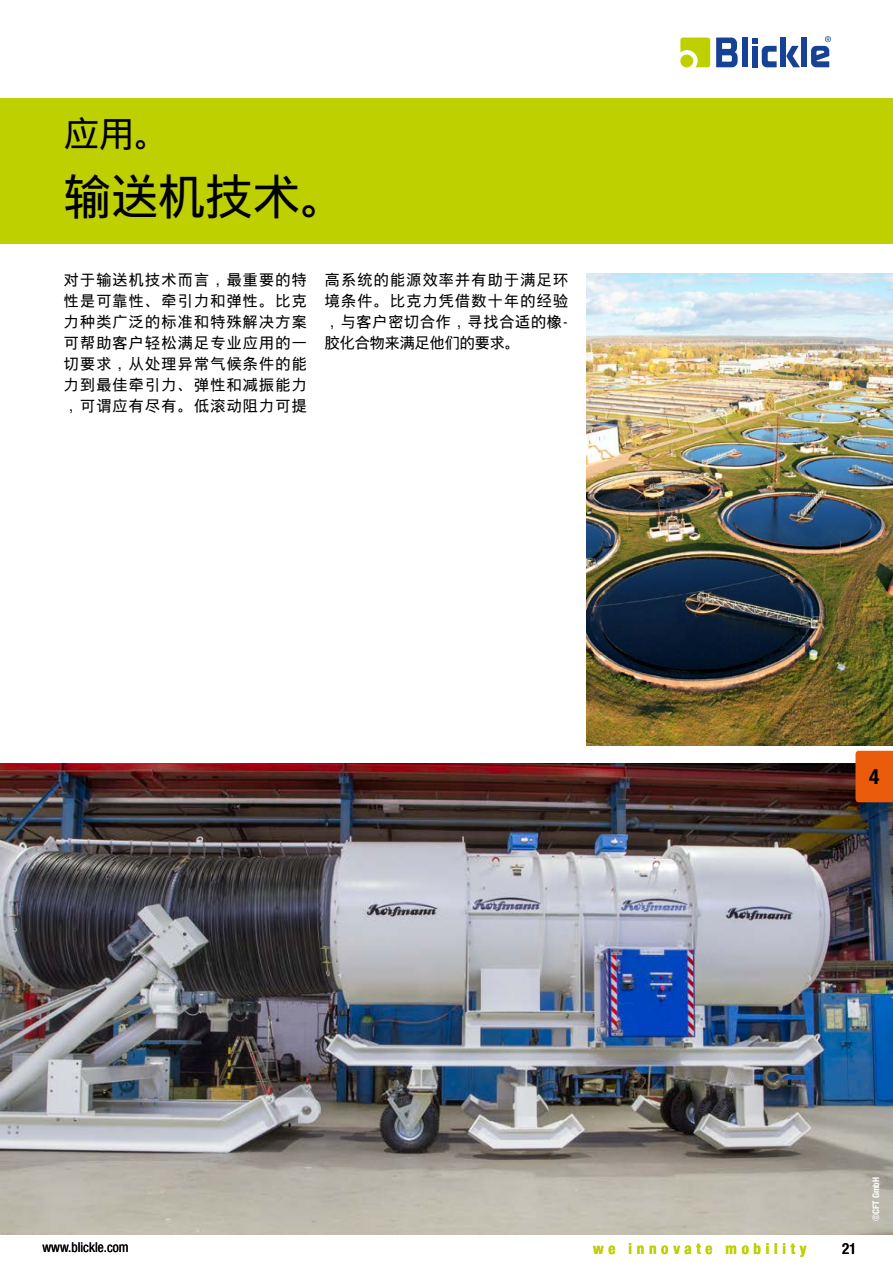
<style>
.page{position:relative;width:893px;height:1263px;background:#fff}
.page>*{position:absolute;margin:0;border:0;box-sizing:border-box;transform-origin:0 0}
.t1{font:47.25px "Blickle Sans Global";color:#000}
.t2{font:35.25px "Blickle Sans Global";color:#000}
.t3{font:700 21px "Blickle Sans Global";color:#000}
.t4{font:15px/21px "Blickle Sans Global";letter-spacing:.085em;color:#000;text-align:justify}
.t5{font:700 15px "Blickle Sans Global";letter-spacing:.315em;color:#bed000}
.t6{font:500 15px "Blickle Sans Global";color:#000}
.t7{font:13.5px "Blickle Sans Global";color:#000}
.t8{font:700 9px "Blickle Sans Global";color:#fff}
</style>
<div class="page">
<div style="left:0;top:98px;width:893px;height:145px;background:#bed000"></div>
<img style="left:0;top:763px;width:893px;height:472px">
<svg style="left:680px;top:38px;width:30px;height:29px"></svg>
<div style="left:741px;top:38px;width:6px;height:29px;background:#164194"></div>
<svg style="left:786px;top:46px;width:14px;height:21px"></svg>
<svg style="left:752px;top:38px;width:25px;height:29px"></svg>
<div style="left:801px;top:38px;width:6px;height:29px;background:#164194"></div>
<div style="left:780px;top:38px;width:6px;height:29px;background:#164194"></div>
<svg style="left:716px;top:38px;width:22px;height:29px"></svg>
<div style="left:680px;top:55px;width:13px;height:12px;background:#bed000;border-radius:50%"></div>
<svg style="left:811px;top:36px;width:20px;height:31px"></svg>
<img style="left:586px;top:274px;width:307px;height:471px">
<div style="left:855px;top:751px;width:38px;height:51px;background:#ea5b0b"></div>
<h2 class="t2" style="left:64px;top:113px;width:107px">应用。</h2>
<h1 class="t1" style="left:64px;top:169px;width:285px">输送机技术。</h1>
<p class="t4" style="left:64px;top:269px;width:245px">对于输送机技术而言，最重要的特性是可靠性、牵引力和弹性。比克力种类广泛的标准和特殊解决方案可帮助客户轻松满足专业应用的一切要求，从处理异常气候条件的能力到最佳牵引力、弹性和减振能力，可谓应有尽有。低滚动阻力可提</p>
<p class="t4" style="left:325px;top:269px;width:245px">高系统的能源效率并有助于满足环境条件。比克力凭借数十年的经验，与客户密切合作，寻找合适的橡-胶化合物来满足他们的要求。</p>
<h3 class="t3" style="left:869px;top:764px;width:12px">4</h3>
<p class="t7" style="left:43px;top:1240px;width:87px">www.blickle.com</p>
<p class="t5" style="left:593px;top:1240px;width:215px">we innovate mobility</p>
<p class="t6" style="left:842px;top:1240px;width:16px">21</p>
<p class="t8" style="left:871px;top:1221px;width:46px;rotate:-90deg">©CFT GmbH</p>
</div>
